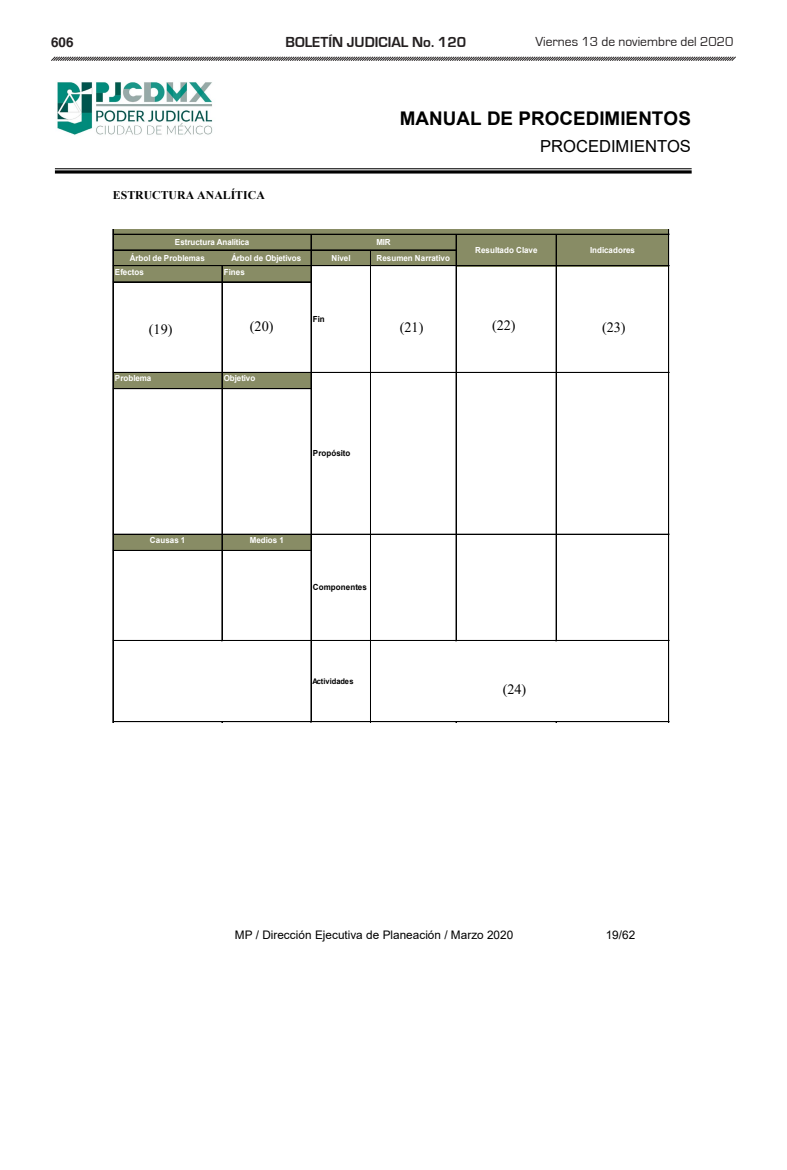
<style>
.page{position:relative;width:787px;height:1170px;background:#fff}
.page>*{position:absolute;margin:0;border:0;box-sizing:border-box;transform-origin:0 0}
.t1{font:700 18.9px "Arial";color:#000}
.t2{font:16.65px "Arial";letter-spacing:-.005em;color:#000}
.t3{font:700 15px "Eurostile";color:#231f20}
.t4{font:14.25px "Times New Roman";color:#000}
.t5{font:13.5px "Eurostile";color:#231f20}
.t6{font:700 13.5px "Helvetica";color:#231f20}
.t7{font:11.7px "Arial";color:#000}
.t8{font:700 11.7px "Times New Roman";color:#000}
.t9{font:700 8.4px "Arial";letter-spacing:.005em;color:#fff;scale:.96 1}
.t10{font:700 8.4px "Arial";letter-spacing:.015em;color:#000;scale:.96 1}
.t11{font:700 8.4px "Arial";letter-spacing:-.015em;color:#fff;scale:.96 1}
.t12{font:700 8.4px "Arial";letter-spacing:-.02em;color:#fff;scale:.96 1}
.t13{font:700 7.8px "Arial";letter-spacing:-.01em;color:#000;scale:.96 1}
</style>
<div class="page">
<img style="left:57px;top:82px;width:156px;height:53px">
<hr style="left:55px;top:170px;width:636px;height:3px;background:#000">
<hr style="left:55px;top:168px;width:636px;height:1px;background:#000">
<div style="left:113px;top:229px;width:556px;height:37px;background:#888c65"></div>
<div style="left:113px;top:265px;width:198px;height:17px;background:#888c65"></div>
<div style="left:113px;top:372px;width:198px;height:17px;background:#888c65"></div>
<div style="left:113px;top:534px;width:198px;height:17px;background:#888c65"></div>
<hr style="left:222px;top:266px;width:1px;height:375px;background:#000">
<hr style="left:456px;top:235px;width:1px;height:406px;background:#000">
<hr style="left:556px;top:235px;width:1px;height:406px;background:#000">
<hr style="left:113px;top:229px;width:1px;height:493px;background:#000">
<hr style="left:668px;top:229px;width:1px;height:493px;background:#000">
<hr style="left:311px;top:235px;width:1px;height:487px;background:#000">
<hr style="left:370px;top:250px;width:1px;height:472px;background:#000">
<hr style="left:113px;top:234px;width:556px;height:1px;background:#000">
<hr style="left:113px;top:250px;width:343px;height:1px;background:#000">
<hr style="left:113px;top:265px;width:556px;height:1px;background:#000">
<hr style="left:113px;top:281px;width:198px;height:1px;background:#000">
<hr style="left:113px;top:282px;width:198px;height:1px;background:#000">
<hr style="left:113px;top:372px;width:556px;height:1px;background:#000">
<hr style="left:113px;top:388px;width:198px;height:1px;background:#000">
<hr style="left:113px;top:534px;width:556px;height:1px;background:#000">
<hr style="left:113px;top:550px;width:198px;height:1px;background:#000">
<hr style="left:113px;top:640px;width:556px;height:1px;background:#000">
<hr style="left:113px;top:721px;width:556px;height:1px;background:#000">
<svg style="left:51px;top:56px;width:685px;height:5px;background:#939191"></svg>
<h3 class="t6" style="left:51px;top:31px;width:24px">606</h3>
<h3 class="t3" style="left:285px;top:34px;width:182px">BOLETÍN JUDICIAL No. 120</h3>
<h3 class="t5" style="left:535px;top:34px;width:199px">Viernes 13 de noviembre del 2020</h3>
<p class="t8" style="left:113px;top:187px;width:154px">ESTRUCTURA ANALÍTICA</p>
<p class="t1" style="left:400px;top:105px;width:292px">MANUAL DE PROCEDIMIENTOS</p>
<p class="t2" style="left:540px;top:135px;width:152px">PROCEDIMIENTOS</p>
<p class="t11" style="left:175px;top:236px;width:79px">Estructura Analítica</p>
<p class="t9" style="left:376px;top:236px;width:16px">MIR</p>
<p class="t9" style="left:130px;top:252px;width:80px">Árbol de Problemas</p>
<p class="t9" style="left:231px;top:252px;width:74px">Árbol de Objetivos</p>
<p class="t9" style="left:376px;top:252px;width:78px">Resumen Narrativo</p>
<p class="t9" style="left:331px;top:252px;width:22px">Nivel</p>
<p class="t9" style="left:115px;top:265px;width:32px">Efectos</p>
<p class="t9" style="left:224px;top:265px;width:23px">Fines</p>
<p class="t9" style="left:475px;top:244px;width:67px">Resultado Clave</p>
<p class="t9" style="left:590px;top:244px;width:48px">Indicadores</p>
<p class="t10" style="left:313px;top:313px;width:14px">Fin</p>
<p class="t4" style="left:149px;top:319px;width:25px">(19)</p>
<p class="t4" style="left:250px;top:316px;width:25px">(20)</p>
<p class="t4" style="left:400px;top:317px;width:25px">(21)</p>
<p class="t4" style="left:492px;top:315px;width:25px">(22)</p>
<p class="t4" style="left:602px;top:317px;width:25px">(23)</p>
<p class="t9" style="left:115px;top:372px;width:39px">Problema</p>
<p class="t12" style="left:224px;top:372px;width:34px">Objetivo</p>
<p class="t10" style="left:313px;top:447px;width:40px">Propósito</p>
<p class="t9" style="left:150px;top:534px;width:38px">Causas 1</p>
<p class="t9" style="left:250px;top:534px;width:37px">Medios 1</p>
<p class="t10" style="left:313px;top:581px;width:58px">Componentes</p>
<p class="t13" style="left:312px;top:675px;width:44px">Actividades</p>
<p class="t4" style="left:502px;top:679px;width:25px">(24)</p>
<p class="t7" style="left:235px;top:927px;width:280px">MP / Dirección Ejecutiva de Planeación / Marzo 2020</p>
<p class="t7" style="left:605px;top:927px;width:31px">19/62</p>
</div>
